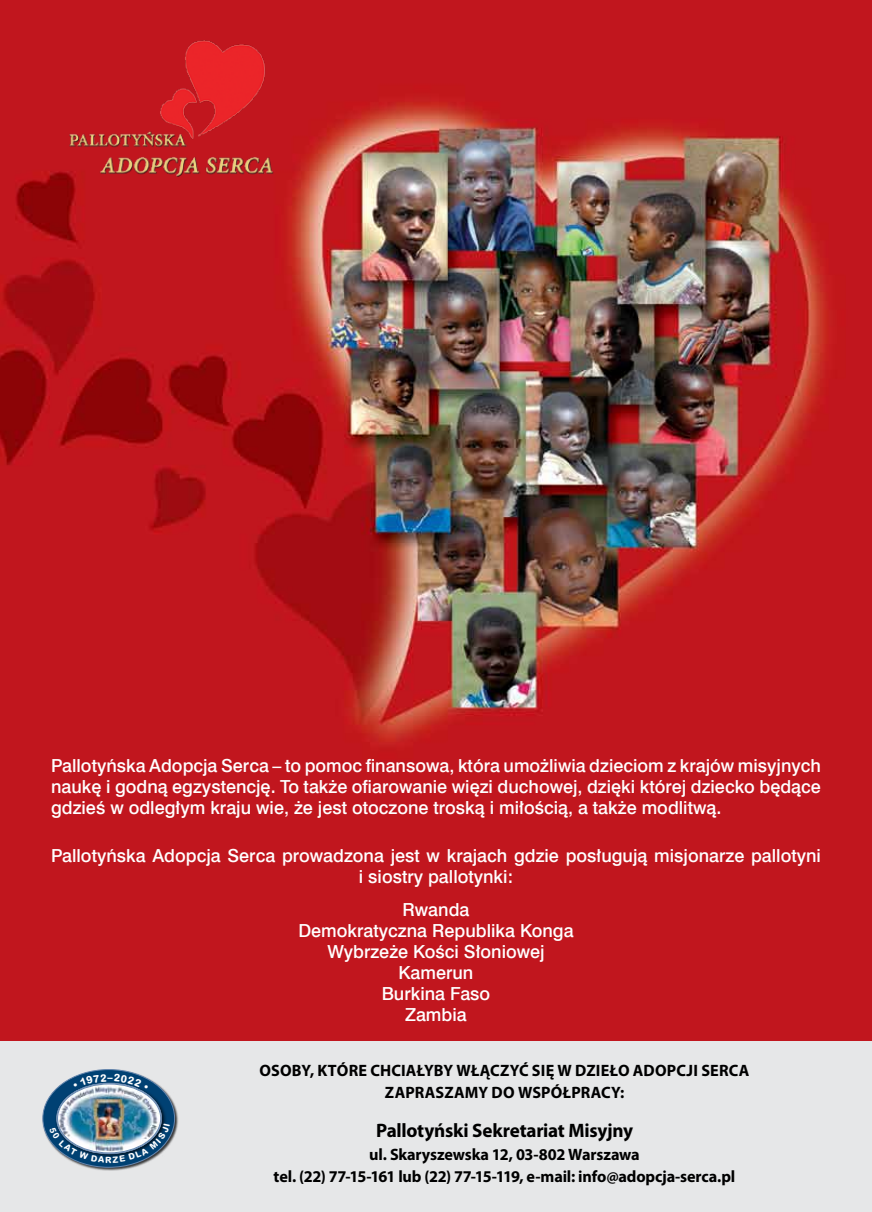
<style>
.page{position:relative;width:872px;height:1212px;background:#fff}
.page>*{position:absolute;margin:0;border:0;box-sizing:border-box;transform-origin:0 0}
.t1{font:700 19.5px "Myriad Pro";letter-spacing:-.015em;color:#000}
.t2{font:18px/21px "Swis 721 Md EUX";color:#fff;text-align:center}
.t3{font:700 16.5px/22.5px "Myriad Pro";letter-spacing:-.01em;color:#000;text-align:center}
.t4{font:10.35px "Arial Rounded Extra Bold PL";color:#fff}
.t5{font:8.7px "Arial Rounded Extra Bold PL";color:#fff}
</style>
<div class="page">
<img style="left:0;top:0;width:872px;height:1042px">
<div style="left:0;top:1042px;width:872px;height:170px;background:#e6e7e8"></div>
<img style="left:54px;top:36px;width:246px;height:166px">
<div style="left:42px;top:1069px;width:136px;height:102px;background:#000;opacity:.75"></div>
<svg style="left:43px;top:1069px;width:132px;height:98px"></svg>
<div style="left:55px;top:1081px;width:111px;height:78px;background:#000;opacity:.75"></div>
<img style="left:57px;top:1083px;width:104px;height:68px">
<svg style="left:73px;top:1074px;width:34px;height:13px"></svg>
<svg style="left:114px;top:1074px;width:34px;height:15px"></svg>
<svg style="left:49px;top:1126px;width:56px;height:37px;background:#6186a0"></svg>
<img style="left:112px;top:1123px;width:58px;height:40px">
<p class="t2" style="left:51px;top:756px;width:771px;text-align:justify">Pallotyńska Adopcja Serca – to pomoc finansowa, która umożliwia dzieciom z krajów misyjnych naukę i godną egzystencję. To także ofiarowanie więzi duchowej, dzięki której dziecko będące gdzieś w odległym kraju wie, że jest otoczone troską i miłością, a także modlitwą.</p>
<p class="t2" style="left:51px;top:846px;width:771px">Pallotyńska Adopcja Serca prowadzona jest w krajach gdzie posługują misjonarze pallotyni i siostry pallotynki:</p>
<p class="t2" style="left:298px;top:900px;width:277px">Rwanda<br>Demokratyczna Republika Konga<br>Wybrzeże Kości Słoniowej<br>Kamerun<br>Burkina Faso<br>Zambia</p>
<p class="t4" style="left:108px;top:1071px;width:7px">–</p>
<p class="t5" style="left:105px;top:1154px;width:8px">R</p>
<p class="t3" style="left:259px;top:1058px;width:23px">Osoby</p>
<p class="t3" style="left:310px;top:1058px;width:18px">, które</p>
<p class="t3" style="left:370px;top:1058px;width:11px">chciałyby</p>
<p class="t3" style="left:456px;top:1058px;width:129px">włączyć się wdzieło</p>
<p class="t3" style="left:633px;top:1058px;width:21px">Adopcji</p>
<p class="t3" style="left:701px;top:1058px;width:20px">Serca</p>
<p class="t3" style="left:385px;top:1081px;width:12px">zapraszamy</p>
<p class="t3" style="left:491px;top:1081px;width:38px">do współpracy</p>
<p class="t3" style="left:620px;top:1081px;width:6px">:</p>
<p class="t1" style="left:376px;top:1118px;width:258px">Pallotyński Sekretariat Misyjny</p>
<p class="t3" style="left:274px;top:1142px;width:463px">ul. Skaryszewska 12, 03-802 Warszawa<br>tel. (22) 77-15-161 lub (22) 77-15-119, e-mail: info@adopcja-serca.pl</p>
</div>
